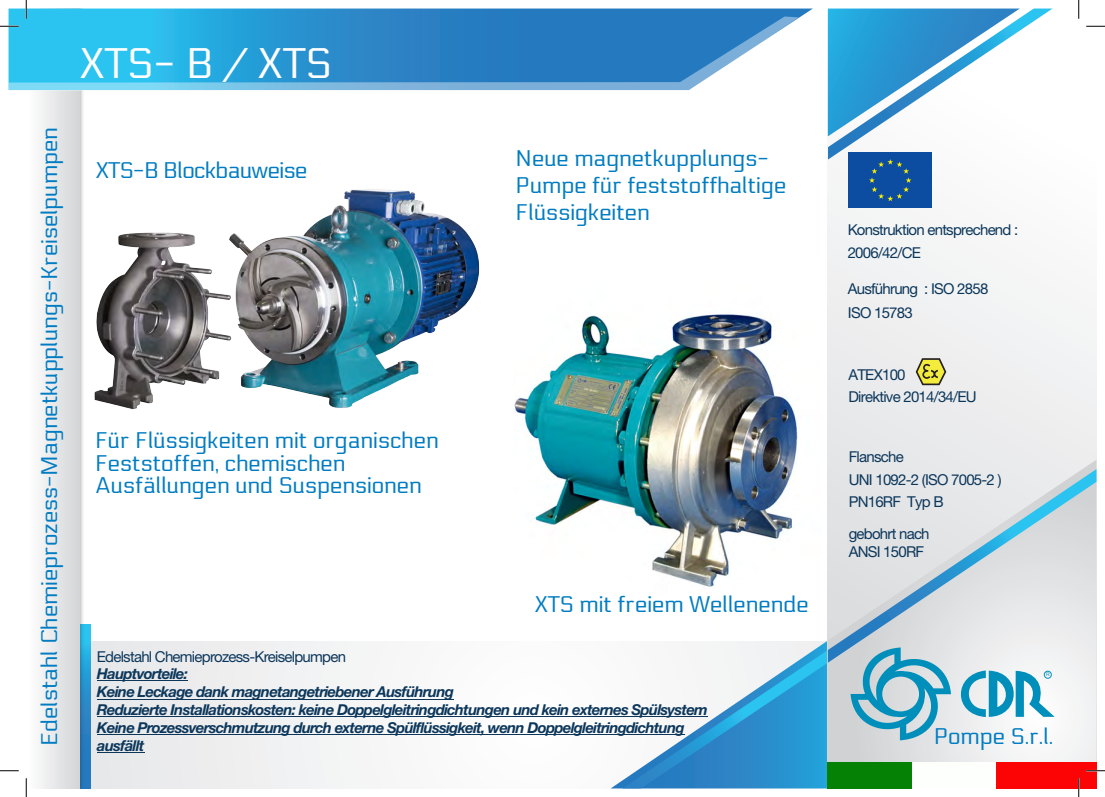
<style>
.page{position:relative;width:1105px;height:797px;background:#fff}
.page>*{position:absolute;margin:0;border:0;box-sizing:border-box;transform-origin:0 0}
.t1{font:42.5px "Electrolize";color:#fff}
.t2{font:22.5px/22.5px "Electrolize";color:#007cc2}
.t3{font:22.5px/27px "Electrolize";color:#007cc1}
.t4{font:22.5px "Electrolize";letter-spacing:-.025em;color:#007cc2}
.t5{font:italic 700 15px/17.8px "Helvetica Neue LT Std";letter-spacing:-.05em;color:#0c375b}
.t6{font:15px/22.5px "Helvetica Neue LT Std";letter-spacing:-.05em;color:#0c375b}
.t7{font:5px "Arial";color:#008fba}
</style>
<div class="page">
<div style="left:9px;top:9px;width:1087px;height:779px;background:#f4f5f5"></div>
<div style="left:80px;top:115px;width:751px;height:525px;background:#fff"></div>
<div style="left:9px;top:9px;width:828px;height:106px;background:#fff"></div>
<svg style="left:85px;top:624px;width:5px;height:164px"></svg>
<svg style="left:611px;top:629px;width:217px;height:159px"></svg>
<svg style="left:622px;top:650px;width:206px;height:138px"></svg>
<div style="left:9px;top:9px;width:76px;height:779px;background:#231f20;opacity:.6"></div>
<div style="left:9px;top:9px;width:70px;height:779px;background:linear-gradient(to right,#fff,#d7d8db)"></div>
<svg style="left:9px;top:9px;width:803px;height:9px;background:#2992cf"></svg>
<svg style="left:9px;top:17px;width:790px;height:74px;background:#42a1d6"></svg>
<img style="left:514px;top:252px;width:314px;height:377px">
<div style="left:828px;top:9px;width:268px;height:779px;background:linear-gradient(to right,#ebebed,#f7f7f8)"></div>
<svg style="left:828px;top:459px;width:268px;height:303px"></svg>
<svg style="left:828px;top:469px;width:268px;height:193px"></svg>
<div style="left:994px;top:762px;width:102px;height:26px;background:#fc0305"></div>
<div style="left:912px;top:762px;width:84px;height:26px;background:#fcfffc"></div>
<div style="left:828px;top:762px;width:84px;height:26px;background:#058205"></div>
<svg style="left:850px;top:647px;width:205px;height:93px"></svg>
<div style="left:1044px;top:670px;width:8px;height:8px;border:1px solid #008fba;border-radius:50%"></div>
<svg style="left:916px;top:358px;width:30px;height:27px"></svg>
<div style="left:848px;top:152px;width:84px;height:56px;background:#0d4da1"></div>
<svg style="left:828px;top:9px;width:224px;height:192px"></svg>
<img style="left:94px;top:189px;width:386px;height:221px">
<svg style="left:0;top:25px;width:19px;height:2px"></svg>
<svg style="left:1086px;top:25px;width:19px;height:2px"></svg>
<svg style="left:0;top:770px;width:19px;height:1px"></svg>
<svg style="left:1086px;top:770px;width:19px;height:1px"></svg>
<svg style="left:25px;top:0;width:2px;height:19px"></svg>
<svg style="left:25px;top:778px;width:2px;height:19px"></svg>
<svg style="left:1078px;top:0;width:1px;height:19px"></svg>
<svg style="left:1078px;top:778px;width:1px;height:19px"></svg>
<hr style="left:97px;top:751px;width:47px;height:1px;background:#0c375b">
<hr style="left:97px;top:734px;width:587px;height:1px;background:#0c375b">
<hr style="left:97px;top:716px;width:610px;height:1px;background:#0c375b">
<hr style="left:97px;top:699px;width:357px;height:1px;background:#0c375b">
<hr style="left:97px;top:680px;width:91px;height:1px;background:#0c375b">
<p class="t1" style="left:79px;top:40px;width:254px">XTS- B / XTS</p>
<p class="t2" style="left:39px;top:746px;width:620px;rotate:-90deg">Edelstahl Chemieprozess-Magnetkupplungs-Kreiselpumpen</p>
<p class="t4" style="left:95px;top:158px;width:214px">XTS-B Blockbauweise</p>
<h2 class="t3" style="left:516px;top:145px;width:272px">Neue magnetkupplungs-<br>Pumpe für feststoffhaltige<br>Flüssigkeiten</h2>
<p class="t2" style="left:95px;top:430px;width:345px">Für Flüssigkeiten mit organischen<br>Feststoffen, chemischen<br>Ausfällungen und Suspensionen</p>
<p class="t2" style="left:534px;top:593px;width:276px">XTS mit freiem Wellenende</p>
<p class="t6" style="left:97px;top:645px;width:251px">Edelstahl Chemieprozess-Kreiselpumpen</p>
<p class="t5" style="left:97px;top:665px;width:612px">Hauptvorteile:<br>Keine Leckage dank magnetangetriebener Ausführung<br>Reduzierte Installationskosten: keine Doppelgleitringdichtungen und kein externes Spülsystem Keine Prozessverschmutzung durch externe Spülflüssigkeit, wenn Doppelgleitringdichtung ausfällt</p>
<p class="t6" style="left:848px;top:218px;width:172px">Konstruktion entsprechend :<br>2006/42/CE</p>
<p class="t6" style="left:848px;top:277px;width:142px;line-height:23.5px">Ausführung : ISO 2858<br>ISO 15783</p>
<p class="t6" style="left:848px;top:364px;width:130px;line-height:21.4px">ATEX100<br>Direktive 2014/34/EU</p>
<p class="t6" style="left:849px;top:445px;width:154px">Flansche<br>UNI 1092-2 (ISO 7005-2 )<br>PN16RF Typ B</p>
<p class="t6" style="left:849px;top:524px;width:82px;line-height:18px">gebohrt nach<br>ANSI 150RF</p>
<p class="t7" style="left:1046px;top:671px;width:5px">R</p>
<p class="t2" style="left:934px;top:725px;width:121px">Pompe S.r.l.</p>
</div>
